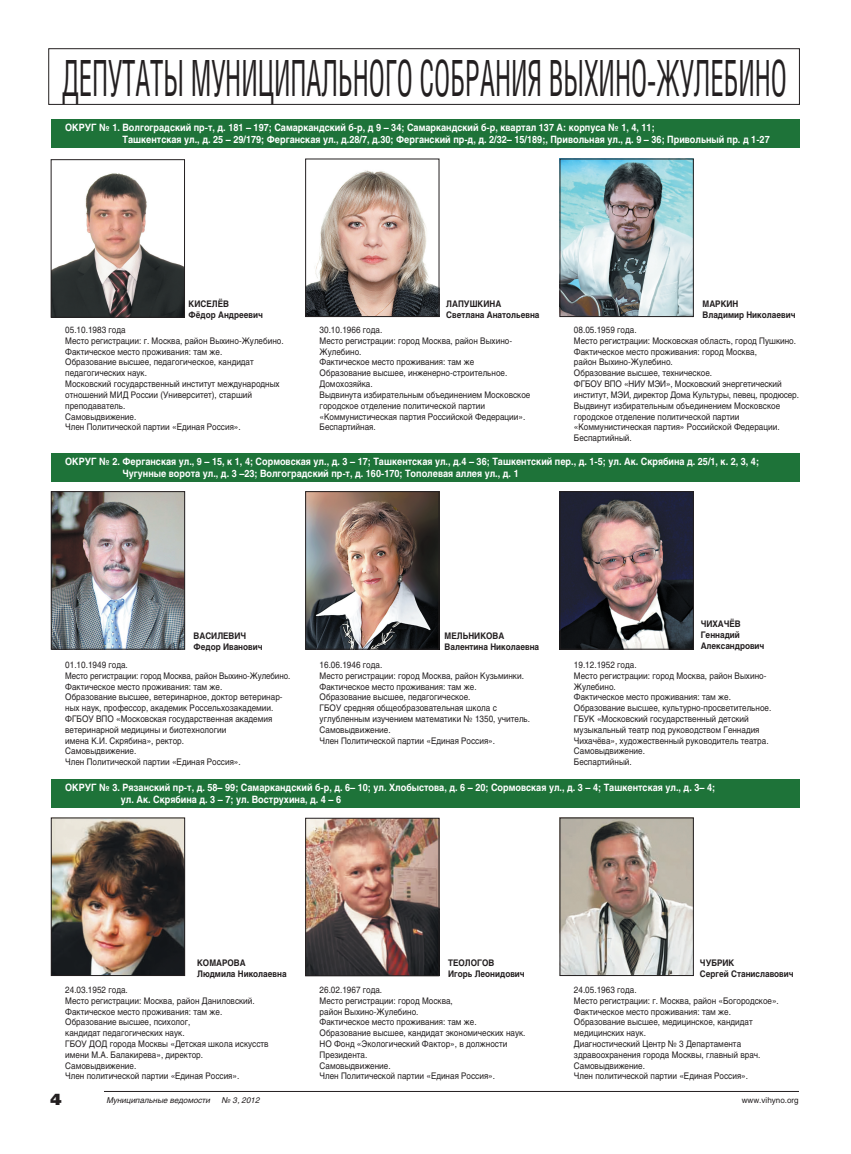
<style>
.page{position:relative;width:851px;height:1154px;background:#fff}
.page>*{position:absolute;margin:0;border:0;box-sizing:border-box;transform-origin:0 0}
.t1{font:50px "Helios Cond";color:#231f20;scale:.55 1}
.t2{font:16px "Free Set Black C";color:#231f20}
.t3{font:700 10px/12px "Helios";color:#fff;scale:.9 1}
.t4{font:9px/10.8px "Helios";color:#231f20;scale:.9 1}
.t5{font:700 9px/10.8px "Helios";color:#231f20;scale:.9 1}
.t6{font:italic 8px "Helios";color:#231f20}
.t7{font:8px "Helios";color:#231f20}
</style>
<div class="page">
<hr style="left:104px;top:1091px;width:694px;height:1px;background:#231f20">
<div style="left:48px;top:48px;width:751px;height:57px;border:1px solid #231f20"></div>
<img style="left:53px;top:493px;width:130px;height:154px">
<div style="left:51px;top:491px;width:134px;height:158px;border:1px solid #231f20"></div>
<img style="left:53px;top:173px;width:130px;height:142px">
<div style="left:51px;top:159px;width:134px;height:158px;border:1px solid #231f20"></div>
<img style="left:53px;top:820px;width:130px;height:154px">
<div style="left:51px;top:818px;width:134px;height:158px;border:1px solid #231f20"></div>
<img style="left:307px;top:170px;width:130px;height:145px">
<div style="left:305px;top:159px;width:134px;height:158px;border:1px solid #231f20"></div>
<img style="left:561px;top:161px;width:130px;height:154px">
<div style="left:559px;top:159px;width:134px;height:158px;border:1px solid #231f20"></div>
<img style="left:307px;top:493px;width:130px;height:154px">
<div style="left:305px;top:491px;width:134px;height:158px;border:1px solid #231f20"></div>
<img style="left:307px;top:820px;width:130px;height:154px">
<div style="left:305px;top:818px;width:134px;height:158px;border:1px solid #231f20"></div>
<img style="left:561px;top:493px;width:130px;height:154px">
<div style="left:559px;top:491px;width:134px;height:158px;border:1px solid #231f20"></div>
<img style="left:561px;top:820px;width:130px;height:154px">
<div style="left:51px;top:119px;width:748px;height:29px;background:#1e7339"></div>
<div style="left:51px;top:453px;width:748px;height:28px;background:#1e7339"></div>
<div style="left:51px;top:779px;width:748px;height:29px;background:#1e7339"></div>
<h1 class="t1" style="left:62px;top:48px;width:1318px">Депутаты муниципального Собрания Выхино-Жулебино</h1>
<p class="t3" style="left:65px;top:122px;width:16px">ОКРУ</p>
<p class="t3" style="left:122px;top:122px;width:720px;text-indent:-31px">Г № 1. Волгоградский пр-т, д. 181 – 197; Самаркандский б-р, д 9 – 34; Самаркандский б-р, квартал 137 А: корпуса № 1, 4, 11;<br>Ташкентская ул., д. 25 – 29/179; Ферганская ул., д.28/7, д.30; Ферганский пр-д, д. 2/32– 15/189;, Привольная ул., д. 9 – 36; Привольный пр. д 1-27</p>
<p class="t5" style="left:189px;top:298px;width:84px">Киселёв<br>Фёдор Андреевич</p>
<p class="t5" style="left:446px;top:298px;width:105px">Лапушкина<br>Светлана Анатольевна</p>
<p class="t5" style="left:702px;top:298px;width:105px">Маркин<br>Владимир Николаевич</p>
<p class="t4" style="left:65px;top:324px;width:244px">05.10.1983 года<br>Место регистрации: г. Москва, район Выхино-Жулебино.<br>Фактическое место проживания: там же.<br>Образование высшее, педагогическое, кандидат педагогических наук.<br>Московский государственный институт международных отношений МИД России (Университет), старший преподаватель.<br>Самовыдвижение.<br>Член Политической партии «Единая Россия».</p>
<p class="t4" style="left:319px;top:324px;width:236px">30.10.1966 года.<br>Место регистрации: город Москва, район Выхино-Жулебино.<br>Фактическое место проживания: там же<br>Образование высшее, инженерно-строительное.<br>Домохозяйка.<br>Выдвинута избирательным объединением Московское городское отделение политической партии «Коммунистическая партия Российской Федерации».<br>Беспартийная.</p>
<p class="t4" style="left:574px;top:324px;width:251px">08.05.1959 года.<br>Место регистрации: Московская область, город Пушкино.<br>Фактическое место проживания: город Москва,<br>район Выхино-Жулебино.<br>Образование высшее, техническое.<br>ФГБОУ ВПО «НИУ МЭИ», Московский энергетический институт, МЭИ, директор Дома Культуры, певец, продюсер.<br>Выдвинут избирательным объединением Московское городское отделение политической партии «Коммунистическая партия» Российской Федерации.<br>Беспартийный.</p>
<p class="t3" style="left:65px;top:455px;width:16px">ОКРУ</p>
<p class="t3" style="left:122px;top:455px;width:708px;text-indent:-31px">Г № 2. Ферганская ул., 9 – 15, к 1, 4; Сормовская ул., д. 3 – 17; Ташкентская ул., д.4 – 36; Ташкентский пер., д. 1-5; ул. Ак. Скрябина д. 25/1, к. 2, 3, 4;<br>Чугунные ворота ул., д. 3 –23; Волгоградский пр-т, д. 160-170; Тополевая аллея ул., д. 1</p>
<p class="t5" style="left:193px;top:630px;width:78px">Василевич<br>Федор Иванович</p>
<p class="t5" style="left:444px;top:630px;width:106px">Мельникова<br>Валентина Николаевна</p>
<p class="t5" style="left:700px;top:618px;width:72px">Чихачёв<br>Геннадий<br>Александрович</p>
<p class="t4" style="left:65px;top:659px;width:251px">01.10.1949 года.<br>Место регистрации: город Москва, район Выхино-Жулебино.<br>Фактическое место проживания: там же.<br>Образование высшее, ветеринарное, доктор ветеринар&shy;ных наук, профессор, академик Россельхозакадемии.<br>ФГБОУ ВПО «Московская государственная академия ветеринарной медицины и биотехнологии<br>имена К.И. Скрябина», ректор.<br>Самовыдвижение.<br>Член Политической партии «Единая Россия».</p>
<p class="t4" style="left:319px;top:659px;width:235px">16.06.1946 года.<br>Место регистрации: город Москва, район Кузьминки.<br>Фактическое место проживания: там же.<br>Образование высшее, педагогическое.<br>ГБОУ средняя общеобразовательная школа с углубленным изучением математики № 1350, учитель.<br>Самовыдвижение.<br>Член Политической партии «Единая Россия».</p>
<p class="t4" style="left:574px;top:659px;width:221px">19.12.1952 года.<br>Место регистрации: город Москва, район Выхино-Жулебино.<br>Фактическое место проживания: там же.<br>Образование высшее, культурно-просветительное.<br>ГБУК «Московский государственный детский музыкальный театр под руководством Геннадия Чихачёва», художественный руководитель театра.<br>Самовыдвижение.<br>Беспартийный.</p>
<p class="t3" style="left:65px;top:782px;width:16px">ОКРУ</p>
<p class="t3" style="left:121px;top:782px;width:661px;text-indent:-30px">Г № 3. Рязанский пр-т, д. 58– 99; Самаркандский б-р, д. 6– 10; ул. Хлобыстова, д. 6 – 20; Сормовская ул., д. 3 – 4; Ташкентская ул., д. 3– 4; ул. Ак. Скрябина д. 3 – 7; ул. Вострухина, д. 4 – 6</p>
<p class="t5" style="left:197px;top:957px;width:101px;text-indent:19px">арова<br>Людмила Николаевна</p>
<p class="t5" style="left:448px;top:957px;width:86px">Теологов<br>Игорь Леонидович</p>
<p class="t5" style="left:699px;top:957px;width:106px">Чубрик<br>Сергей Станиславович</p>
<p class="t5" style="left:197px;top:957px;width:8px">Ком</p>
<p class="t4" style="left:65px;top:984px;width:227px">24.03.1952 года.<br>Место регистрации: Москва, район Даниловский.<br>Фактическое место проживания: там же.<br>Образование высшее, психолог,<br>кандидат педагогических наук.<br>ГБОУ ДОД города Москвы «Детская школа искусств имени М.А. Балакирева», директор.<br>Самовыдвижение.<br>Член политической партии «Единая Россия».</p>
<p class="t4" style="left:319px;top:984px;width:230px">26.02.1967 года.<br>Место регистрации: город Москва,<br>район Выхино-Жулебино.<br>Фактическое место проживания: там же.<br>Образование высшее, кандидат экономических наук.<br>НО Фонд «Экологический Фактор», в должности<br>Президента.<br>Самовыдвижение.<br>Член Политической партии «Единая Россия».</p>
<p class="t4" style="left:574px;top:984px;width:229px">24.05.1963 года.<br>Место регистрации: г. Москва, район «Богородское».<br>Фактическое место проживания: там же.<br>Образование высшее, медицинское, кандидат медицинских наук.<br>Диагностический Центр № 3 Департамента здравоохранения города Москвы, главный врач.<br>Самовыдвижение.<br>Член политической партии «Единая Россия».</p>
<h2 class="t2" style="left:50px;top:1090px;width:13px">4</h2>
<p class="t6" style="left:107px;top:1095px;width:105px">Муниципальные ведомости</p>
<p class="t6" style="left:222px;top:1095px;width:40px">№ 3, 2012</p>
<p class="t7" style="left:741px;top:1095px;width:58px">www.vihyno.org</p>
</div>
